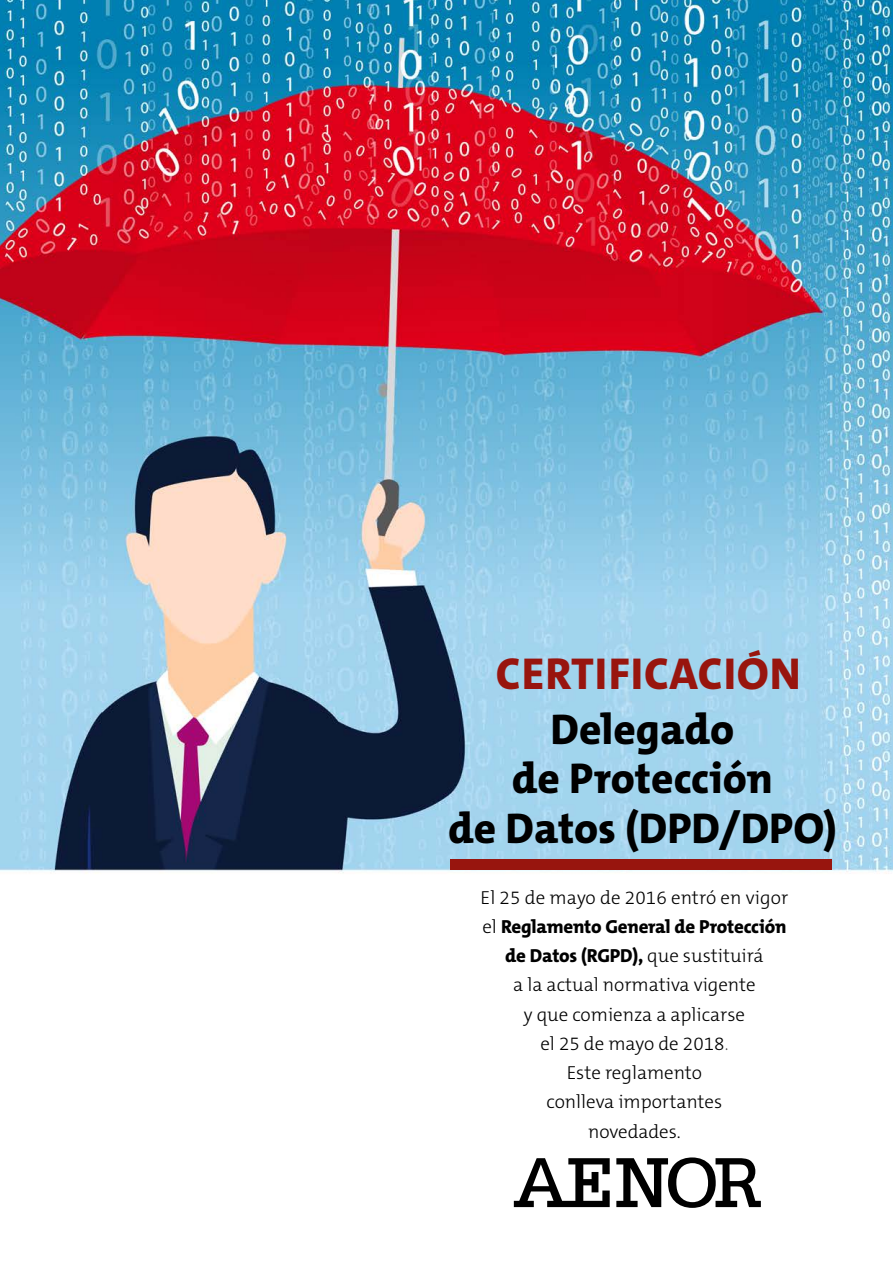
<style>
.page{position:relative;width:893px;height:1263px;background:#fff}
.page>*{position:absolute;margin:0;border:0;box-sizing:border-box;transform-origin:0 0}
.t1{font:800 45px "The Mix C5";letter-spacing:.02em;color:#98150e}
.t2{font:800 43.35px/49.5px "The Mix C5";color:#000;text-align:center}
.t3{font:300 18.9px/29.2px "The Mix C5";color:#000;text-align:center}
.s1{font-weight:800}
.s2{color:#fff}
</style>
<div class="page">
<img style="left:0;top:0;width:893px;height:1208px">
<div style="left:450px;top:859px;width:381px;height:11px;background:#98150e"></div>
<svg style="left:514px;top:1158px;width:96px;height:49px"></svg>
<svg style="left:616px;top:1157px;width:145px;height:51px"></svg>
<h1 class="t1" style="left:496px;top:644px;width:306px">CERTIFICACIÓN</h1>
<h2 class="t2" style="left:448px;top:704px;width:390px">Delegado<br>de Protección<br>de Datos (DPD/DPO)</h2>
<p class="t3" style="left:480px;top:883px;width:309px">El 25 de mayo de 2016 entró en vigor el <span class="s1">Reglamento General de Protección de Datos (RGPD),</span> que sustituirá<br>a la actual normativa vigente<br>y que comienza a aplicarse<br>el 25 de mayo de 2018<span class="s2">.<br></span>Este reglamento<br>conlleva importantes<br>novedades.</p>
</div>
